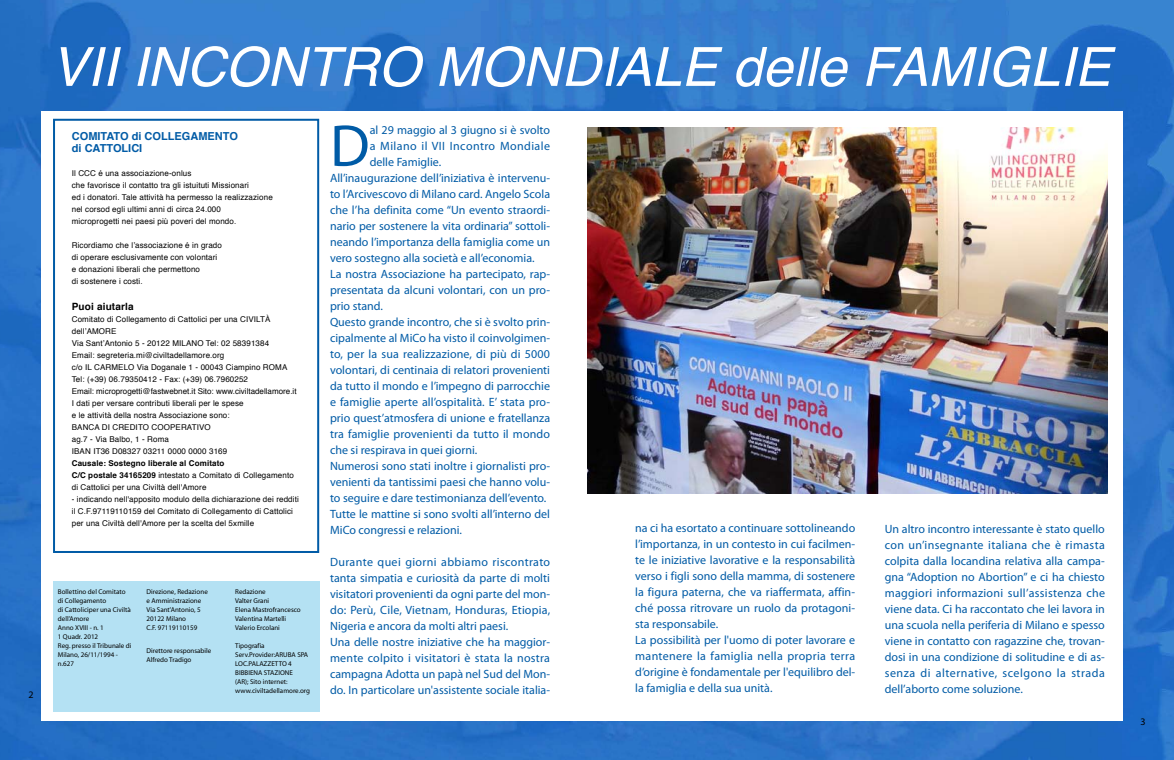
<style>
.page{position:relative;width:1174px;height:760px;background:#fff}
.page>*{position:absolute;margin:0;border:0;box-sizing:border-box;transform-origin:0 0}
.t1{font:59.5px "Myriad Pro";color:#005ba6}
.t2{font:italic 54px "Helvetica";color:#fff}
.t3{font:12px/16px "Myriad Pro";color:#005ba6}
.t4{font:12px "Myriad Pro";letter-spacing:.035em;color:#005ba6}
.t5{font:700 11px/12px "Helvetica";color:#005ba6}
.t6{font:700 10px "Helvetica";letter-spacing:.015em;color:#000}
.t7{font:10px "Myriad Pro";color:#000}
.t8{font:8px/12px "Helvetica";letter-spacing:.015em;color:#000}
.t9{font:7px/9px "Myriad Pro";color:#000}
.s1{font-weight:700}
</style>
<div class="page">
<img style="left:0;top:0;width:1174px;height:760px">
<div style="left:42px;top:111px;width:1081px;height:609px;background:#fff"></div>
<div style="left:53px;top:581px;width:266px;height:131px;background:#b4e1f3"></div>
<div style="left:53px;top:119px;width:266px;height:434px;border:2px solid #005ba6"></div>
<img style="left:587px;top:127px;width:520px;height:366px">
<p class="t7" style="left:28px;top:689px;width:7px">2</p>
<h2 class="t2" style="left:51px;top:24px;width:1061px">VII INCONTRO MONDIALE delle FAMIGLIE</h2>
<h1 class="t1" style="left:330px;top:113px;width:35px">D</h1>
<p class="t3" style="left:370px;top:122px;width:182px">al 29 maggio al 3 giugno si è svolto</p>
<p class="t5" style="left:72px;top:130px;width:168px">COMITATO di COLLEGAMENTO di CATTOLICI</p>
<p class="t8" style="left:72px;top:167px;width:202px">Il CCC é una associazione-onlus<br>che favorisce il contatto tra gli istuituti Missionari<br>ed i donatori. Tale attività ha permesso la realizzazione nel corsod egli ultimi anni di circa 24.000<br>microprogetti nei paesi più poveri del mondo.</p>
<p class="t8" style="left:72px;top:239px;width:152px">Ricordiamo che l’associazione é in grado di operare esclusivamente con volontari e donazioni liberali che permettono<br>di sostenere i costi.</p>
<p class="t6" style="left:72px;top:298px;width:63px">Puoi aiutarla</p>
<p class="t8" style="left:72px;top:313px;width:226px">Comitato di Collegamento di Cattolici per una CIVILTÀ dell’AMORE<br>Via Sant’Antonio 5 - 20122 MILANO Tel: 02 58391384<br>Email: segreteria.mi@civiltadellamore.org<br>c/o IL CARMELO Via Doganale 1 - 00043 Ciampino ROMA Tel: (+39) 06.79350412 - Fax: (+39) 06.7960252<br>Email: microprogetti@fastwebnet.it Sito: www.civiltadellamore.it I dati per versare contributi liberali per le spese<br>e le attività della nostra Associazione sono:<br>BANCA DI CREDITO COOPERATIVO<br>ag.7 - Via Balbo, 1 - Roma<br>IBAN IT36 D08327 03211 0000 0000 3169</p>
<p class="t8" style="left:72px;top:457px;width:223px"><span class="s1">Causale: Sostegno liberale al Comitato<br>C/C postale 34165209</span> intestato a Comitato di Collegamento di Cattolici per una Civiltà dell'Amore</p>
<p class="t8" style="left:72px;top:493px;width:228px">- indicando nell'apposito modulo della dichiarazione dei redditi il C.F.97119110159 del Comitato di Collegamento di Cattolici per una Civiltà dell'Amore per la scelta del 5xmille</p>
<p class="t4" style="left:370px;top:139px;width:182px">a Milano il VII Incontro Mondiale</p>
<p class="t3" style="left:370px;top:154px;width:73px">delle Famiglie.</p>
<p class="t3" style="left:330px;top:170px;width:221px">All’inaugurazione dell’iniziativa è intervenu-</p>
<p class="t3" style="left:330px;top:186px;width:221px">to l’Arcivescovo di Milano card. Angelo Scola</p>
<p class="t3" style="left:330px;top:202px;width:221px">che l’ha definita come “Un evento straordi-</p>
<p class="t3" style="left:330px;top:218px;width:222px">nario per sostenere la vita ordinaria” sottoli-</p>
<p class="t3" style="left:330px;top:234px;width:221px">neando l’importanza della famiglia come un</p>
<p class="t3" style="left:330px;top:250px;width:206px">vero sostegno alla società e all’economia.</p>
<p class="t3" style="left:330px;top:266px;width:221px">La nostra Associazione ha partecipato, rap-</p>
<p class="t3" style="left:330px;top:282px;width:221px">presentata da alcuni volontari, con un pro-</p>
<p class="t3" style="left:330px;top:298px;width:55px">prio stand.</p>
<p class="t3" style="left:330px;top:314px;width:221px">Questo grande incontro, che si è svolto prin-</p>
<p class="t3" style="left:330px;top:330px;width:221px">cipalmente al MiCo ha visto il coinvolgimen-</p>
<p class="t3" style="left:330px;top:346px;width:221px">to, per la sua realizzazione, di più di 5000</p>
<p class="t3" style="left:330px;top:362px;width:221px">volontari, di centinaia di relatori provenienti</p>
<p class="t3" style="left:330px;top:378px;width:221px">da tutto il mondo e l’impegno di parrocchie</p>
<p class="t3" style="left:330px;top:394px;width:221px">e famiglie aperte all’ospitalità. E’ stata pro-</p>
<p class="t3" style="left:330px;top:410px;width:221px">prio quest’atmosfera di unione e fratellanza</p>
<p class="t3" style="left:330px;top:426px;width:221px">tra famiglie provenienti da tutto il mondo</p>
<p class="t3" style="left:330px;top:442px;width:149px">che si respirava in quei giorni.</p>
<p class="t3" style="left:330px;top:458px;width:221px">Numerosi sono stati inoltre i giornalisti pro-</p>
<p class="t3" style="left:330px;top:474px;width:221px">venienti da tantissimi paesi che hanno volu-</p>
<p class="t3" style="left:330px;top:490px;width:218px">to seguire e dare testimonianza dell’evento.</p>
<p class="t3" style="left:330px;top:506px;width:221px">Tutte le mattine si sono svolti all’interno del</p>
<p class="t3" style="left:330px;top:522px;width:133px">MiCo congressi e relazioni.</p>
<p class="t3" style="left:330px;top:554px;width:222px">Durante quei giorni abbiamo riscontrato tanta simpatia e curiosità da parte di molti visitatori provenienti da ogni parte del mon&shy;do: Perù, Cile, Vietnam, Honduras, Etiopia, N igeria e ancora da molti altri paesi.<br>Una delle nostre iniziative che ha maggior&shy;mente colpito i visitatori è stata la nostra campagna Adotta un papà nel Sud del Mon&shy;do. In particolare un'assistente sociale italia-</p>
<p class="t3" style="left:635px;top:520px;width:222px">na ci ha esortato a continuare sottolineando l’importanza, in un contesto in cui facilmen&shy;te le iniziative lavorative e la responsabilità verso i figli sono della mamma, di sostenere la figura paterna, che va riaffermata, affin&shy;ché possa ritrovare un ruolo da protagoni&shy;sta responsabile.<br>La possibilità per l'uomo di poter lavorare e mantenere la famiglia nella propria terra d’origine è fondamentale per l'equilibro del&shy;la famiglia e della sua unità.</p>
<p class="t3" style="left:884px;top:521px;width:222px;text-align:justify">Un altro incontro interessante è stato quello con un’insegnante italiana che è rimasta colpita dalla locandina relativa alla campa&shy;gna “Adoption no Abortion” e ci ha chiesto maggiori informazioni sull’assistenza che viene data. Ci ha raccontato che lei lavora in una scuola nella periferia di Milano e spesso viene in contatto con ragazzine che, trovan&shy;dosi in una condizione di solitudine e di as&shy;senza di alternative, scelgono la strada dell’aborto come soluzione.</p>
<p class="t9" style="left:58px;top:587px;width:75px">Bollettino del Comitato di Collegamento<br>di Cattoliciper una Civiltà dell’Amore<br>Anno XVIII - n. 1<br>1 Quadr. 2012<br>Reg. presso il Tribunale di<br>Milano, 26/11/1994 - n.627</p>
<p class="t9" style="left:147px;top:587px;width:63px">Direzione, Redazione e Amministrazione<br>Via Sant'Antonio, 5<br>20122 Milano<br>C.F. 97119110159</p>
<p class="t9" style="left:235px;top:587px;width:67px">Redazione<br>Valter Grani<br>Elena Mastrofrancesco<br>Valentina Martelli<br>Valerio Ercolani</p>
<p class="t9" style="left:235px;top:641px;width:74px">Tipografia<br>Serv.Provider:ARU BA SPA<br>LOC.PALAZZETTO</p>
<p class="t9" style="left:147px;top:646px;width:66px">Direttore responsabile<br>Alfredo Tradigo</p>
<p class="t9" style="left:288px;top:659px;width:5px">4</p>
<p class="t9" style="left:235px;top:668px;width:76px">BIBBIENA STAZIONE<br>(AR); Sito internet: www.civiltadellamore.org</p>
<p class="t7" style="left:1140px;top:716px;width:7px">3</p>
</div>
